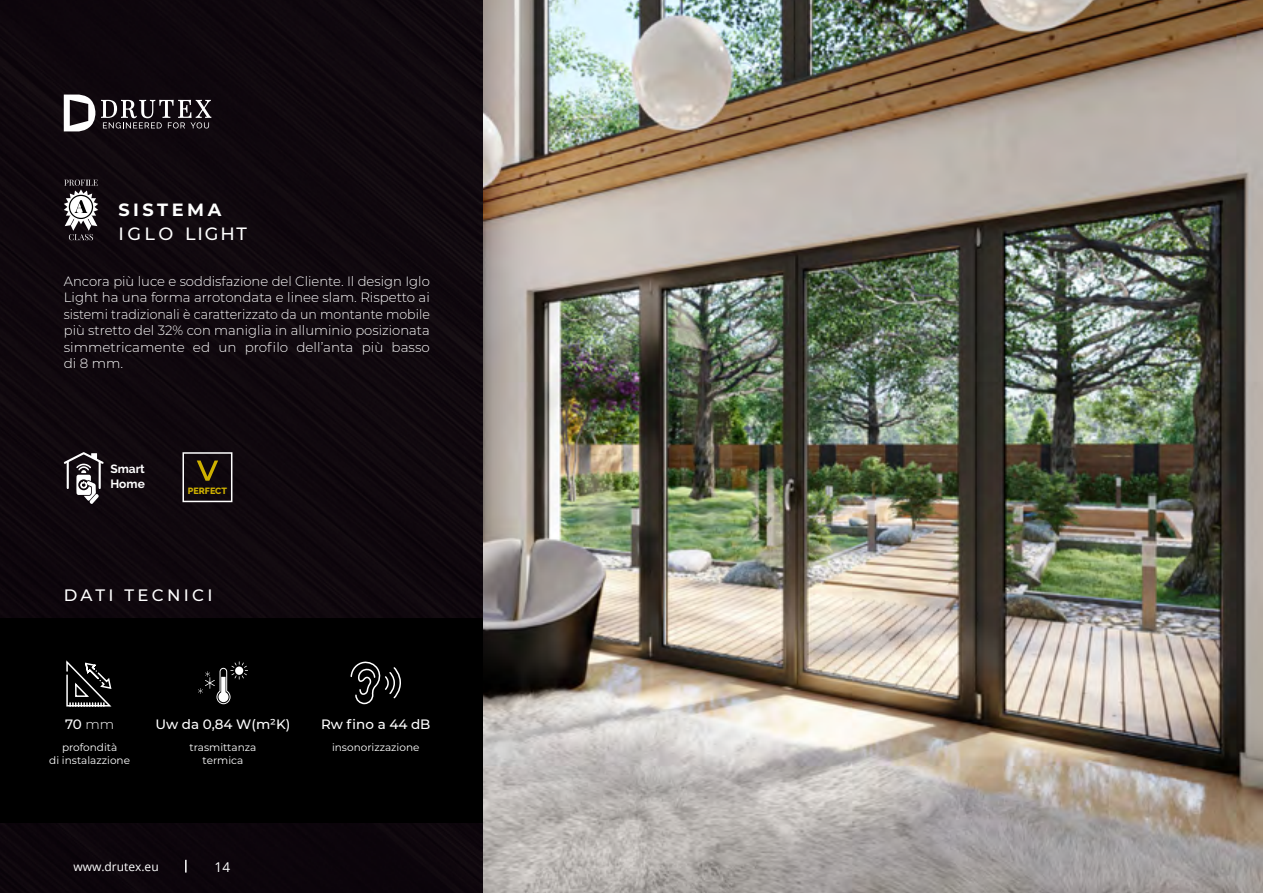
<style>
.page{position:relative;width:1263px;height:893px;background:#fff}
.page>*{position:absolute;margin:0;border:0;box-sizing:border-box;transform-origin:0 0}
.t1{font:500 17.7px "Montserrat";letter-spacing:.1em;color:#fff}
.t2{font:700 17.7px "Montserrat";letter-spacing:.2em;color:#fff}
.t3{font:500 16.5px "Montserrat";letter-spacing:.2em;color:#fff}
.t4{font:300 13.5px/16.5px "Montserrat";color:#fff;text-align:justify}
.t5{font:500 13.5px "Montserrat";color:#fff}
.t6{font:13.5px "Open Sans";color:#fff}
.t7{font:12px "Open Sans";color:#fff}
.t8{font:700 12px/14.4px "Raleway";color:#fff}
.t9{font:10.5px/12.6px "Montserrat";color:#fff;text-align:center}
.t10{font:800 9px "Raleway";color:#cfb100}
.s1{font-weight:300}
</style>
<div class="page">
<img style="left:482px;top:0;width:781px;height:893px">
<div style="left:0;top:0;width:482px;height:893px;background:#0f080e"></div>
<div style="left:0;top:619px;width:482px;height:204px;background:#000"></div>
<svg style="left:350px;top:661px;width:50px;height:44px"></svg>
<svg style="left:64px;top:180px;width:34px;height:60px"></svg>
<svg style="left:62px;top:450px;width:43px;height:54px"></svg>
<svg style="left:66px;top:660px;width:46px;height:47px"></svg>
<svg style="left:198px;top:661px;width:50px;height:43px"></svg>
<svg style="left:197px;top:460px;width:21px;height:21px"></svg>
<div style="left:182px;top:452px;width:50px;height:50px;border:2px solid #fff"></div>
<svg style="left:64px;top:95px;width:31px;height:36px"></svg>
<svg style="left:101px;top:100px;width:110px;height:28px"></svg>
<svg style="left:185px;top:860px;width:2px;height:12px"></svg>
<h1 class="t2" style="left:118px;top:197px;width:105px">SISTEMA</h1>
<h1 class="t1" style="left:118px;top:222px;width:130px">IGLO LIGHT</h1>
<p class="t4" style="left:64px;top:272px;width:368px">Ancora più luce e soddisfazione del Cliente. Il design Iglo Light ha una forma arrotondata e linee slam. Rispetto ai sistemi tradizionali è caratterizzato da un montante mobile più stretto del 32% con maniglia in alluminio posizionata simmetricamente ed un profilo dell’anta più basso di 8 mm.</p>
<p class="t8" style="left:110px;top:462px;width:36px">Smart<br>Home</p>
<p class="t10" style="left:188px;top:486px;width:41px">PERFECT</p>
<p class="t3" style="left:64px;top:584px;width:150px">DATI TECNICI</p>
<p class="t5" style="left:65px;top:714px;width:51px">70 <span class="s1">mm</span></p>
<p class="t9" style="left:49px;top:741px;width:82px">profondità<br>di instalazzione</p>
<p class="t5" style="left:156px;top:714px;width:136px">Uw da 0,84 W(m²K)</p>
<p class="t9" style="left:189px;top:741px;width:68px">trasmittanza termica</p>
<p class="t5" style="left:321px;top:714px;width:111px">Rw fino a 44 dB</p>
<p class="t9" style="left:332px;top:741px;width:89px">insonorizzazione</p>
<p class="t7" style="left:73px;top:859px;width:87px">www.drutex.eu</p>
<p class="t6" style="left:215px;top:858px;width:17px">14</p>
</div>
